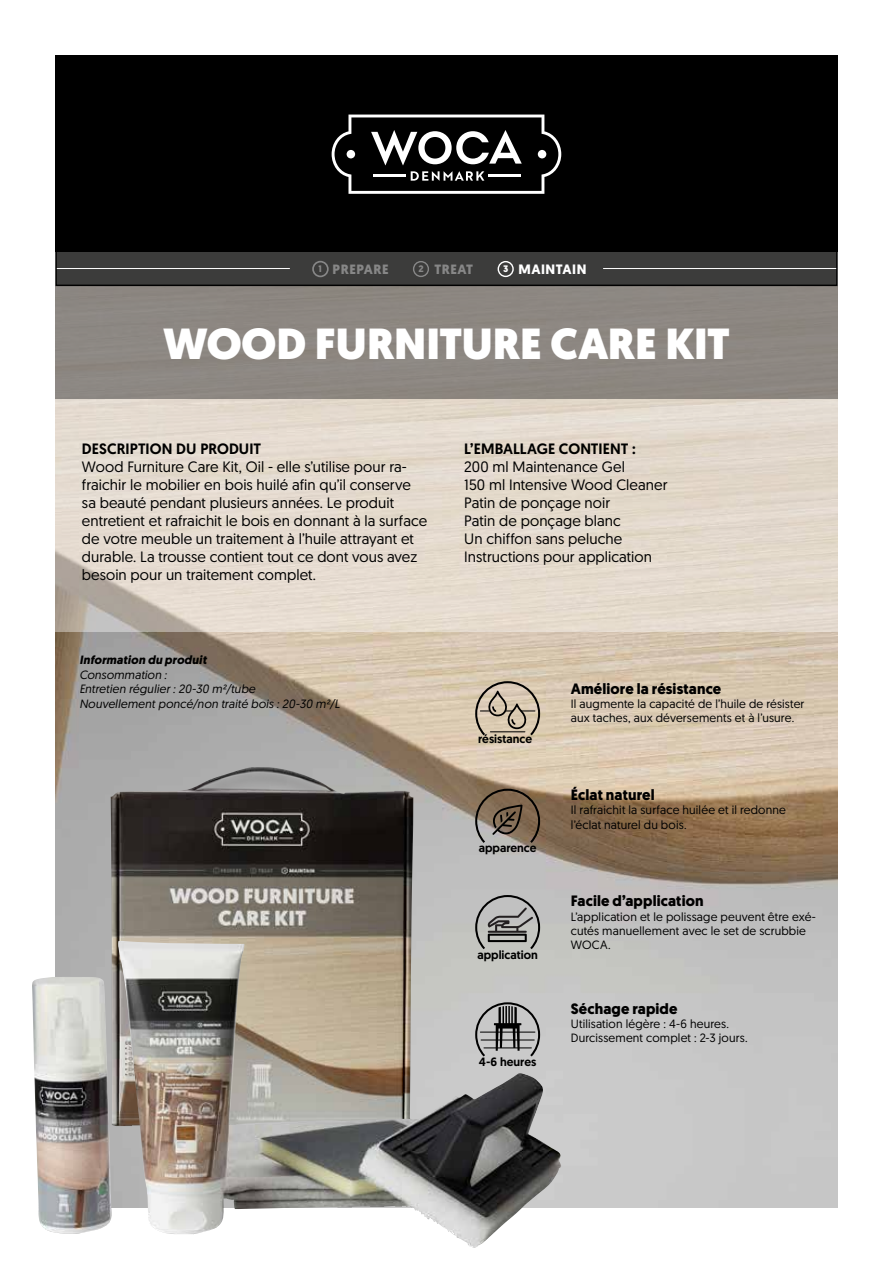
<style>
.page{position:relative;width:893px;height:1263px;background:#fff}
.page>*{position:absolute;margin:0;border:0;box-sizing:border-box;transform-origin:0 0}
.t1{font:900 43.5px "Geomanist";letter-spacing:-.01em;color:#fff}
.t2{font:15px/18px "Geomanist";letter-spacing:.005em;color:#000}
.t3{font:700 15px "Geomanist";letter-spacing:.01em;color:#000}
.t4{font:500 15px "Geomanist";letter-spacing:.005em;color:#000}
.t5{font:700 13.5px "Geomanist";letter-spacing:.04em;color:#878787}
.t6{font:700 13.5px "Geomanist";letter-spacing:.04em;color:#fff}
.t7{font:12px/14.4px "Geomanist";letter-spacing:.015em;color:#000}
.t8{font:italic 12px/14.4px "Geomanist";letter-spacing:.01em;color:#000}
.t9{font:500 12px "Geomanist";color:#000}
.t10{font:italic 700 12px "Geomanist";letter-spacing:.015em;color:#000}
.s1{font-size:9.45px}
</style>
<div class="page">
<img style="left:55px;top:631px;width:783px;height:577px">
<div style="left:55px;top:55px;width:783px;height:197px;background:#000"></div>
<svg style="left:332px;top:115px;width:229px;height:79px"></svg>
<div style="left:55px;top:286px;width:783px;height:113px;background:#8c8781"></div>
<svg style="left:475px;top:895px;width:65px;height:46px;background:#979695"></svg>
<svg style="left:475px;top:789px;width:65px;height:54px;background:#786756"></svg>
<svg style="left:475px;top:681px;width:65px;height:54px;background:#b5a794"></svg>
<div style="left:55px;top:399px;width:783px;height:232px;background:#e4dace"></div>
<img style="left:111px;top:767px;width:302px;height:174px">
<img style="left:32px;top:941px;width:529px;height:306px">
<div style="left:56px;top:252px;width:781px;height:33px;background:#3c3c3b"></div>
<hr style="left:56px;top:268px;width:234px;height:1px;background:#fff">
<hr style="left:603px;top:268px;width:234px;height:1px;background:#fff">
<div style="left:312px;top:261px;width:17px;height:16px;border:2px solid #878787;border-radius:50%"></div>
<div style="left:413px;top:261px;width:16px;height:16px;border:1px solid #878787;border-radius:50%"></div>
<div style="left:498px;top:261px;width:16px;height:16px;border:1px solid #fff;border-radius:50%"></div>
<div style="left:55px;top:247px;width:783px;height:39px;border:2px solid #000"></div>
<p class="t5" style="left:319px;top:260px;width:72px"><span class="s1">1</span> PREPARE</p>
<p class="t5" style="left:418px;top:260px;width:56px"><span class="s1">2</span> TREAT</p>
<p class="t6" style="left:503px;top:260px;width:85px"><span class="s1">3</span> MAINTAIN</p>
<h1 class="t1" style="left:163px;top:314px;width:568px">WOOD FURNITURE CARE KIT</h1>
<p class="t4" style="left:82px;top:438px;width:181px">DESCRIPTION DU PRODUIT</p>
<p class="t2" style="left:82px;top:457px;width:347px">Wood Furniture Care Kit, Oil - elle s’utilise pour ra&shy;fraichir le mobilier en bois huilé afin qu’il conserve sa beauté pendant plusieurs années. Le produit entretient et rafraichit le bois en donnant à la surface de votre meuble un traitement à l’huile attrayant et durable. La trousse contient tout ce dont vous avez besoin pour un traitement complet.</p>
<p class="t10" style="left:79px;top:652px;width:129px">Information du produit</p>
<p class="t8" style="left:79px;top:667px;width:262px">Consommation :<br>Entretien régulier : 20-30 m²/tube<br>Nouvellement poncé/non traité bois : 20-30 m²/L</p>
<p class="t4" style="left:464px;top:438px;width:173px">L’EMBALLAGE CONTIENT :</p>
<p class="t2" style="left:464px;top:457px;width:205px">200 ml Maintenance Gel<br>150 ml Intensive Wood Cleaner<br>Patin de ponçage noir<br>Patin de ponçage blanc<br>Un chiffon sans peluche<br>Instructions pour application</p>
<p class="t9" style="left:478px;top:731px;width:56px">résistance</p>
<p class="t9" style="left:479px;top:840px;width:59px">apparence</p>
<p class="t9" style="left:477px;top:946px;width:62px">application</p>
<p class="t9" style="left:479px;top:1054px;width:59px">4-6 heures</p>
<p class="t3" style="left:571px;top:678px;width:152px">Améliore la résistance</p>
<p class="t7" style="left:571px;top:696px;width:235px">Il augmente la capacité de l’huile de résister aux taches, aux déversements et à l’usure.</p>
<p class="t3" style="left:571px;top:785px;width:85px">Éclat naturel</p>
<p class="t7" style="left:571px;top:803px;width:217px">Il rafraichit la surface huilée et il redonne l’éclat naturel du bois.</p>
<p class="t3" style="left:571px;top:891px;width:134px">Facile d’application</p>
<p class="t7" style="left:571px;top:909px;width:246px">L’application et le polissage peuvent être exé&shy;cutés manuellement avec le set de scrubbie<br>WOCA.</p>
<p class="t3" style="left:571px;top:998px;width:108px">Séchage rapide</p>
<p class="t7" style="left:571px;top:1016px;width:178px">Utilisation légère : 4-6 heures.<br>Durcissement complet : 2-3 jours.</p>
</div>
